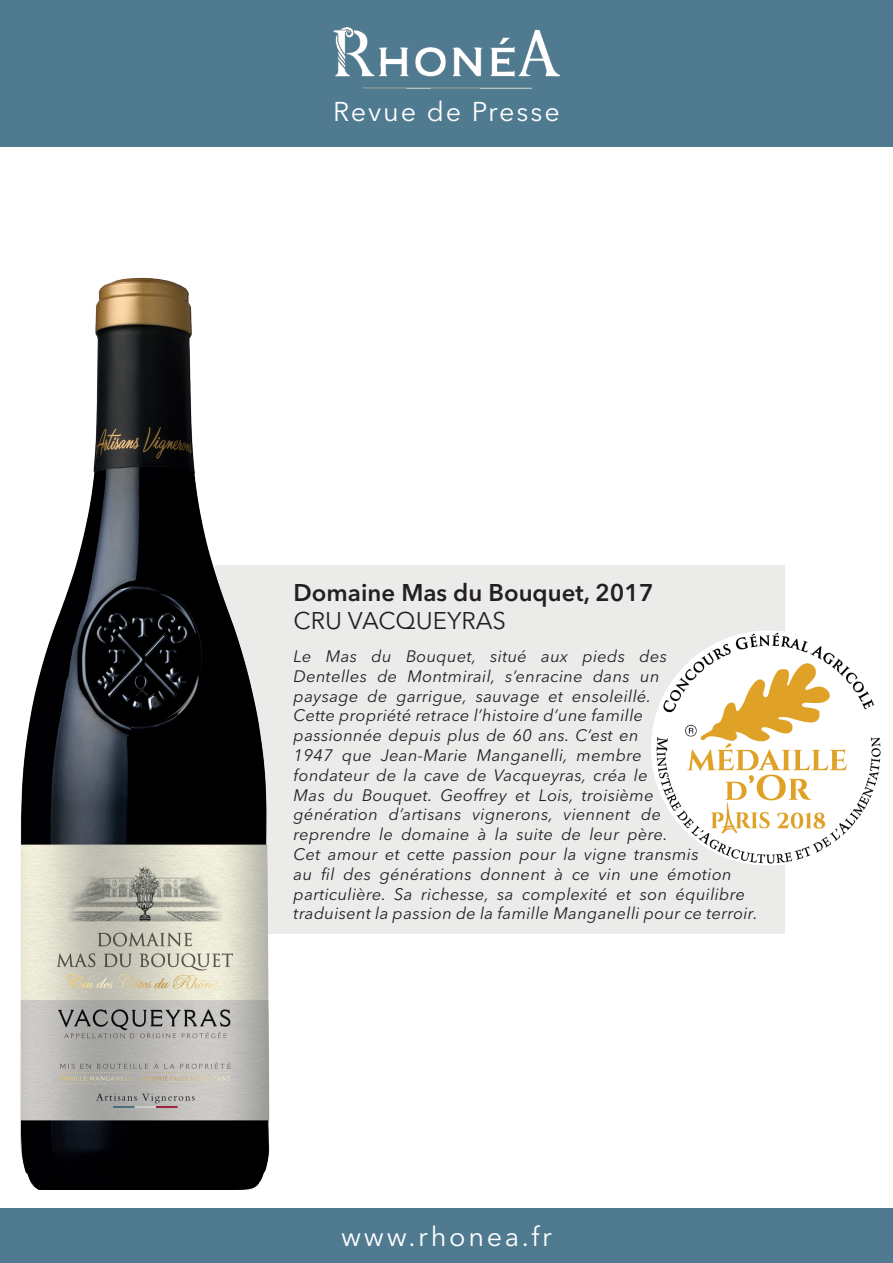
<style>
.page{position:relative;width:893px;height:1263px;background:#fff}
.page>*{position:absolute;margin:0;border:0;box-sizing:border-box;transform-origin:0 0}
.t1{font:27px "Avenir Next LT Pro";letter-spacing:.1em;color:#fff}
.t2{font:27px "Avenir Next LT Pro";letter-spacing:.07em;color:#fff}
.t3{font:600 24px "Avenir Next LT Pro";color:#231f20}
.t4{font:24px "Avenir Next LT Pro";color:#231f20}
.t5{font:italic 16.5px/19.8px "Avenir Next LT Pro";letter-spacing:.02em;color:#231f20}
</style>
<div class="page">
<div style="left:0;top:1209px;width:893px;height:54px;background:#4f7a90"></div>
<div style="left:0;top:0;width:893px;height:146px;background:#4f7a90"></div>
<img style="left:333px;top:28px;width:226px;height:61px">
<div style="left:215px;top:565px;width:570px;height:368px;background:#ebebea"></div>
<img style="left:20px;top:277px;width:274px;height:913px">
<img style="left:651px;top:631px;width:235px;height:234px;border-radius:117px">
<h1 class="t2" style="left:333px;top:95px;width:228px">Revue de Presse</h1>
<h2 class="t3" style="left:294px;top:578px;width:362px">Domaine Mas du Bouquet, 2017</h2>
<h2 class="t4" style="left:294px;top:607px;width:214px">CRU VACQUEYRAS</h2>
<p class="t5" style="left:294px;top:646px;width:466px">Le Mas du Bouquet, situé aux pieds des<br>Dentelles de Montmirail, s’enracine dans un<br>paysage de garrigue, sauvage et ensoleillé.<br>Cette propriété retrace l’histoire d’une famille<br>passionnée depuis plus de 60 ans. C’est en<br>1947 que Jean-Marie Manganelli, membre<br>fondateur de la cave de Vacqueyras, créa le<br>Mas du Bouquet. Geoffrey et Lois, troisième<br>génération d’artisans vignerons, viennent de<br>reprendre le domaine à la suite de leur père.<br>Cet amour et cette passion pour la vigne transmis<br>au fil des générations donnent à ce vin une émotion particulière. Sa richesse, sa complexité et son équilibre traduisent la passion de la famille Manganelli pour ce terroir.</p>
<h1 class="t1" style="left:341px;top:1221px;width:212px">www.rhonea.fr</h1>
</div>
